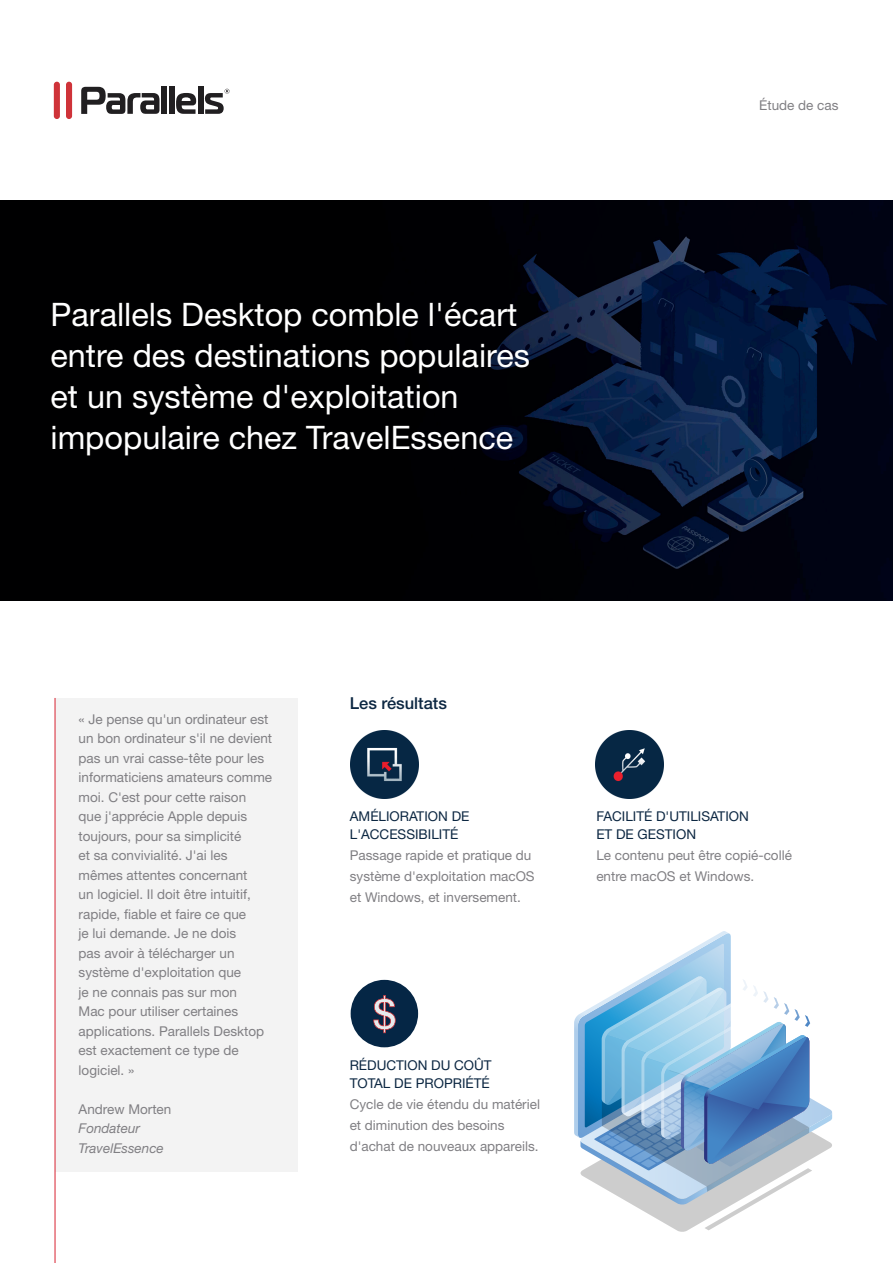
<style>
.page{position:relative;width:893px;height:1263px;background:#fff}
.page>*{position:absolute;margin:0;border:0;box-sizing:border-box;transform-origin:0 0}
.headline{font:32.4px/41.2px "Helvetica Neue LT Std";color:#fff}
.heading1{font:500 16.5px "Helvetica Neue LT Std";color:#0c2742}
.quote{font:13.5px/19.5px "Helvetica Neue LT Std";color:#807f83}
.base{font:13.5px/21px "Helvetica Neue LT Std";color:#807f83}
.heading2{font:13.5px/18px "Helvetica Neue LT Std";color:#0c2742}
.quote_italics{font:italic 13.5px "Helvetica Neue LT Std";color:#807f83}
</style>
<div class="page">
<img style="left:0;top:200px;width:893px;height:400px">
<div style="left:54px;top:82px;width:6px;height:37px;background:#cf3339;border-radius:3px"></div>
<div style="left:66px;top:82px;width:6px;height:37px;background:#cf3339;border-radius:3px"></div>
<svg style="left:176px;top:93px;width:20px;height:21px"></svg>
<div style="left:198px;top:87px;width:5px;height:27px;background:#211f21"></div>
<div style="left:169px;top:87px;width:5px;height:27px;background:#211f21"></div>
<div style="left:161px;top:87px;width:6px;height:27px;background:#211f21"></div>
<svg style="left:81px;top:87px;width:78px;height:27px"></svg>
<svg style="left:205px;top:89px;width:25px;height:25px"></svg>
<img style="left:351px;top:731px;width:67px;height:67px">
<img style="left:596px;top:731px;width:67px;height:67px">
<div style="left:55px;top:698px;width:243px;height:474px;background:#f3f3f3"></div>
<hr style="left:55px;top:698px;width:1px;height:565px;background:#d82231">
<div style="left:351px;top:980px;width:67px;height:67px;background:#052645;border-radius:50%"></div>
<svg style="left:373px;top:995px;width:23px;height:38px"></svg>
<svg style="left:574px;top:931px;width:259px;height:301px"></svg>
<p class="headline" style="left:50px;top:293px;width:481px">Parallels Desktop comble l'écart entre des destinations populaires et un système d'exploitation impopulaire chez TravelEssence</p>
<p class="quote" style="left:759px;top:96px;width:81px">Étude de cas</p>
<p class="quote" style="left:79px;top:709px;width:195px">« Je pense qu'un ordinateur est un bon ordinateur s'il ne devient pas un vrai casse‑tête pour les informaticiens amateurs comme moi. C'est pour cette raison que j'apprécie Apple depuis toujours, pour sa simplicité<br>et sa convivialité. J'ai les mêmes attentes concernant<br>un logiciel. Il doit être intuitif, rapide, fiable et faire ce que<br>je lui demande. Je ne dois<br>pas avoir à télécharger un système d'exploitation que<br>je ne connais pas sur mon<br>Mac pour utiliser certaines applications. Parallels Desktop est exactement ce type de logiciel. »</p>
<p class="quote" style="left:79px;top:1099px;width:94px">Andrew Morten</p>
<p class="quote_italics" style="left:79px;top:1120px;width:63px">Fondateur</p>
<p class="quote_italics" style="left:79px;top:1140px;width:87px">TravelEssence</p>
<p class="heading1" style="left:350px;top:693px;width:99px">Les résultats</p>
<p class="heading2" style="left:350px;top:807px;width:121px">AMÉLIORATION DE<br>L'ACCESSIBILITÉ</p>
<p class="base" style="left:350px;top:844px;width:186px">Passage rapide et pratique du système d'exploitation macOS et Windows, et inversement.</p>
<p class="heading2" style="left:596px;top:807px;width:154px">FACILITÉ D'UTILISATION<br>ET DE GESTION</p>
<p class="base" style="left:596px;top:844px;width:197px">Le contenu peut être copié-collé entre macOS et Windows.</p>
<p class="heading2" style="left:350px;top:1056px;width:144px">RÉDUCTION DU COÛT<br>TOTAL DE PROPRIÉTÉ</p>
<p class="base" style="left:350px;top:1093px;width:192px">Cycle de vie étendu du matériel et diminution des besoins d'achat de nouveaux appareils.</p>
</div>
